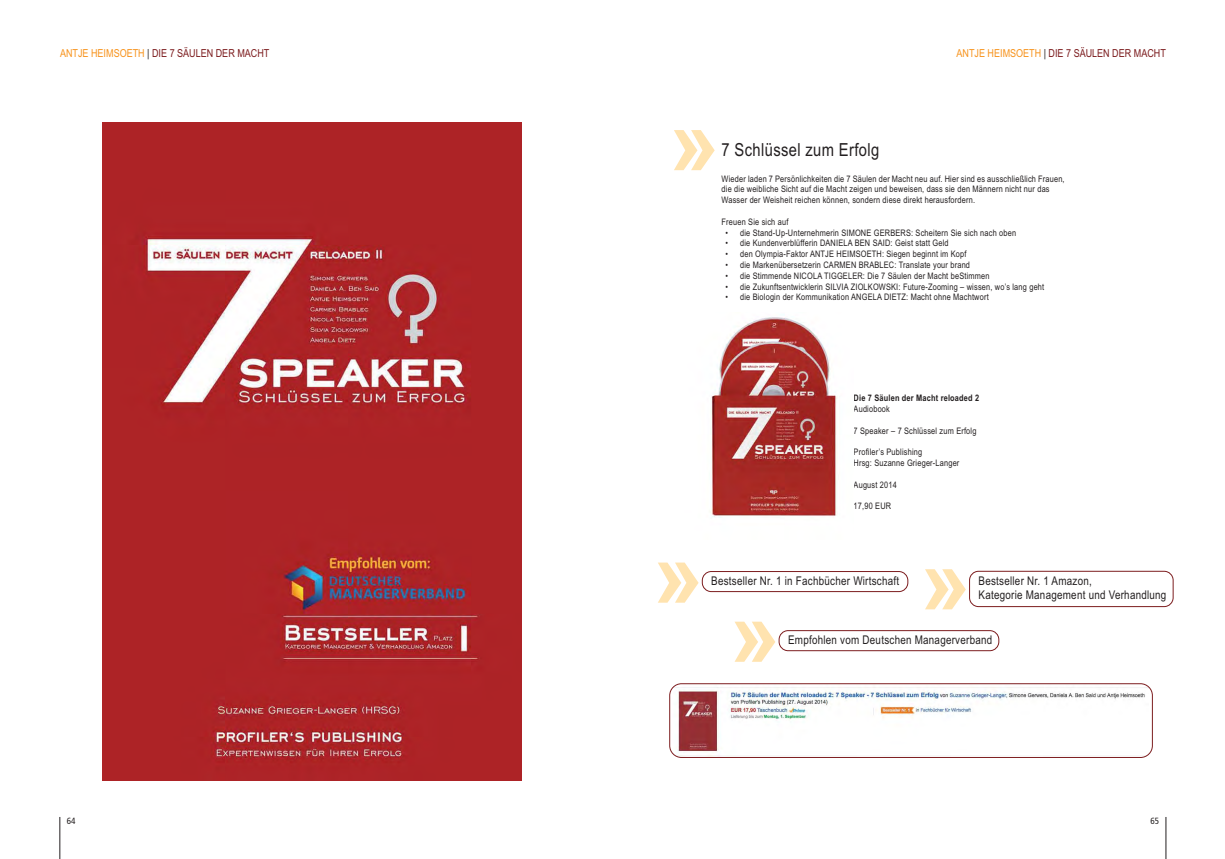
<style>
.page{position:relative;width:1225px;height:859px;background:#fff}
.page>*{position:absolute;margin:0;border:0;box-sizing:border-box;transform-origin:0 0}
.t1{font:700 90px "Arial";color:#ffe3af}
.t2{font:18px "Arial Narrow";letter-spacing:.02em;color:#231f20}
.t3{font:12px "Arial Narrow";letter-spacing:.02em;color:#231f20}
.t4{font:11px "Arial Narrow";color:#7c1c1e}
.t5{font:9px/10.8px "Arial Narrow";letter-spacing:.02em;color:#231f20}
.t6{font:700 9px "Arial Narrow";letter-spacing:.02em;color:#231f20}
.t7{font:condensed 9px "Frutiger";color:#231f20}
.s1{color:#f7931d}
.s2{color:#231f20}
</style>
<div class="page">
<hr style="left:1165px;top:817px;width:1px;height:42px;background:#231f20">
<hr style="left:60px;top:817px;width:1px;height:42px;background:#231f20">
<img style="left:102px;top:122px;width:419px;height:658px">
<svg style="left:669px;top:683px;width:483px;height:75px"></svg>
<svg style="left:969px;top:571px;width:204px;height:36px"></svg>
<img style="left:710px;top:314px;width:127px;height:204px">
<svg style="left:778px;top:630px;width:221px;height:21px"></svg>
<svg style="left:702px;top:571px;width:206px;height:21px"></svg>
<p class="t4" style="left:60px;top:49px;width:211px"><span class="s1">ANTJE HEIMSOETH</span> <span class="s2">|</span> DIE 7 SÄULEN DER MACHT</p>
<p class="t7" style="left:67px;top:817px;width:10px">64</p>
<p class="t4" style="left:956px;top:49px;width:211px"><span class="s1">ANTJE HEIMSOETH</span> <span class="s2">|</span> DIE 7 SÄULEN DER MACHT</p>
<h1 class="t1" style="left:669px;top:109px;width:52px">»</h1>
<h2 class="t2" style="left:721px;top:143px;width:159px">7 Schlüssel zum Erfolg</h2>
<p class="t5" style="left:721px;top:174px;width:344px">Wieder laden 7 Persönlichkeiten die 7 Säulen der Macht neu auf. Hier sind es ausschließlich Frauen, die die weibliche Sicht auf die Macht zeigen und beweisen, dass sie den Männern nicht nur das<br>Wasser der Weisheit reichen können, sondern diese direkt herausfordern.</p>
<p class="t5" style="left:721px;top:217px;width:68px">Freuen Sie sich auf</p>
<p class="t5" style="left:725px;top:228px;width:292px">• die Stand-Up-Unternehmerin SIMONE GERBERS: Scheitern Sie sich nach oben</p>
<p class="t5" style="left:725px;top:239px;width:225px">• die Kundenverblüfferin DANIELA BEN SAID: Geist statt Geld</p>
<p class="t5" style="left:725px;top:249px;width:242px">• den Olympia-Faktor ANTJE HEIMSOETH: Siegen beginnt im Kopf</p>
<p class="t5" style="left:725px;top:260px;width:246px">• die Markenübersetzerin CARMEN BRABLEC: Translate your brand</p>
<p class="t5" style="left:725px;top:271px;width:265px">• die Stimmende NICOLA TIGGELER: Die 7 Säulen der Macht beStimmen</p>
<p class="t5" style="left:725px;top:282px;width:320px">• die Zukunftsentwicklerin SILVIA ZIOLKOWSKI: Future-Zooming – wissen, wo’s lang geht</p>
<p class="t5" style="left:725px;top:293px;width:265px">• die Biologin der Kommunikation ANGELA DIETZ: Macht ohne Machtwort</p>
<p class="t6" style="left:853px;top:395px;width:127px">Die 7 Säulen der Macht reloaded 2</p>
<p class="t5" style="left:853px;top:405px;width:38px">Audiobook</p>
<p class="t5" style="left:853px;top:426px;width:124px">7 Speaker – 7 Schlüssel zum Erfolg</p>
<p class="t5" style="left:853px;top:448px;width:107px">Profiler’s Publishing<br>Hrsg: Suzanne Grieger-Langer</p>
<p class="t5" style="left:853px;top:480px;width:45px">August 2014</p>
<p class="t5" style="left:853px;top:502px;width:39px">17,90 EUR</p>
<h1 class="t1" style="left:653px;top:541px;width:52px">»</h1>
<h3 class="t3" style="left:711px;top:576px;width:189px">Bestseller Nr. 1 in Fachbücher Wirtschaft</h3>
<h1 class="t1" style="left:920px;top:548px;width:52px">»</h1>
<h3 class="t3" style="left:978px;top:576px;width:115px">Bestseller Nr. 1 Amazon,</h3>
<h3 class="t3" style="left:978px;top:590px;width:189px">Kategorie Management und Verhandlung</h3>
<h1 class="t1" style="left:730px;top:600px;width:52px">»</h1>
<h3 class="t3" style="left:788px;top:635px;width:206px">Empfohlen vom Deutschen Managerverband</h3>
<p class="t7" style="left:1150px;top:817px;width:10px">65</p>
</div>
